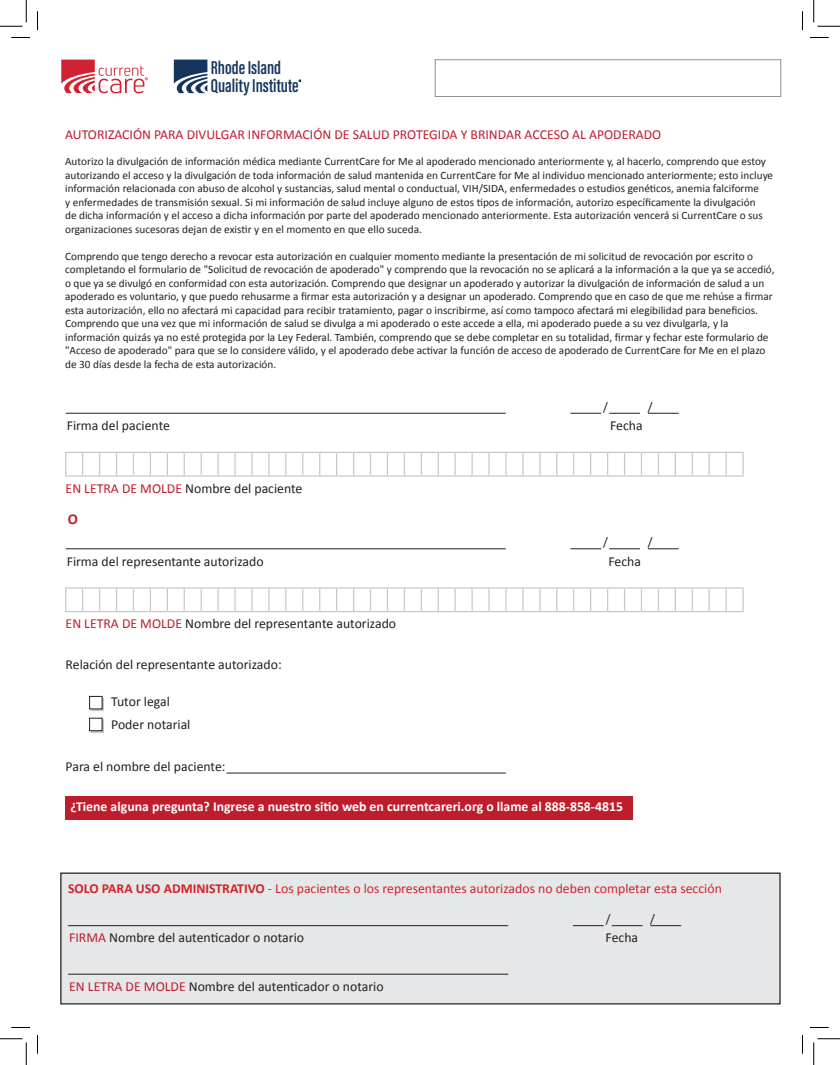
<style>
.page{position:relative;width:840px;height:1065px;background:#fff}
.page>*{position:absolute;margin:0;border:0;box-sizing:border-box;transform-origin:0 0}
.t1{font:600 19.12px/18px "Acumin Pro Extra Cond";color:#15355c}
.Paragraph_Style_1{font:700 15px "Calibri";color:#be1d2c}
.Paragraph_Style_1-2{font:13.75px "Calibri";color:#231f20}
.Paragraph_Style_1-3{font:13.75px "Calibri";color:#d1232a}
.Paragraph_Style_1-4{font:700 13.75px "Calibri";color:#fff}
.Paragraph_Style_1-5{font:13.75px "Calibri";color:#be1d2c}
.Paragraph_Style_1-6{font:12.5px "Calibri";color:#231f20}
.Paragraph_Style_1-7{font:11.25px/13.5px "Calibri";color:#231f20}
.s1{color:#be1d2c}
.s2{font-weight:700}
</style>
<div class="page">
<div style="left:61px;top:873px;width:719px;height:131px;background:#e6e7e9"></div>
<div style="left:60px;top:873px;width:721px;height:132px;border:1px solid #231f20"></div>
<hr style="left:66px;top:413px;width:440px;height:1px;background:#231f20">
<hr style="left:570px;top:413px;width:31px;height:1px;background:#231f20">
<hr style="left:609px;top:413px;width:31px;height:1px;background:#231f20">
<hr style="left:648px;top:413px;width:31px;height:1px;background:#231f20">
<div style="left:89px;top:718px;width:13px;height:13px;border:1px solid #231f20"></div>
<div style="left:89px;top:696px;width:13px;height:13px;border:1px solid #231f20"></div>
<hr style="left:226px;top:773px;width:280px;height:1px;background:#231f20">
<hr style="left:68px;top:974px;width:440px;height:1px;background:#231f20">
<svg style="left:61px;top:60px;width:87px;height:33px"></svg>
<svg style="left:174px;top:60px;width:33px;height:33px"></svg>
<svg style="left:65px;top:452px;width:679px;height:25px"></svg>
<hr style="left:66px;top:549px;width:440px;height:1px;background:#231f20">
<hr style="left:570px;top:549px;width:31px;height:1px;background:#231f20">
<hr style="left:609px;top:549px;width:31px;height:1px;background:#231f20">
<hr style="left:648px;top:549px;width:31px;height:1px;background:#231f20">
<svg style="left:65px;top:587px;width:679px;height:25px"></svg>
<div style="left:65px;top:796px;width:567px;height:23px;background:#be1d2c"></div>
<hr style="left:68px;top:925px;width:440px;height:1px;background:#231f20">
<hr style="left:573px;top:925px;width:31px;height:1px;background:#231f20">
<hr style="left:612px;top:925px;width:30px;height:1px;background:#231f20">
<hr style="left:650px;top:925px;width:31px;height:1px;background:#231f20">
<svg style="left:11px;top:37px;width:19px;height:1px"></svg>
<svg style="left:810px;top:37px;width:19px;height:1px"></svg>
<svg style="left:11px;top:1027px;width:19px;height:1px"></svg>
<svg style="left:810px;top:1027px;width:19px;height:1px"></svg>
<svg style="left:37px;top:11px;width:1px;height:19px"></svg>
<svg style="left:37px;top:1035px;width:1px;height:19px"></svg>
<svg style="left:802px;top:11px;width:1px;height:19px"></svg>
<svg style="left:802px;top:1035px;width:1px;height:19px"></svg>
<svg style="left:0;top:0;width:27px;height:27px"></svg>
<svg style="left:0;top:1039px;width:27px;height:26px"></svg>
<svg style="left:814px;top:0;width:26px;height:27px"></svg>
<svg style="left:814px;top:1039px;width:26px;height:26px"></svg>
<p class="t1" style="left:211px;top:59px;width:89px">Rhode Island<br>Quality Institute</p>
<p class="Paragraph_Style_1-5" style="left:65px;top:125px;width:598px">AUTORIZACIÓN PARA DIVULGAR INFORMACIÓN DE SALUD PROTEGIDA Y BRINDAR ACCESO AL APODERADO</p>
<p class="Paragraph_Style_1-7" style="left:65px;top:155px;width:710px">Autorizo la divulgación de información médica mediante CurrentCare for Me al apoderado mencionado anteriormente y, al hacerlo, comprendo que estoy autorizando el acceso y la divulgación de toda información de salud mantenida en CurrentCare for Me al individuo mencionado anteriormente; esto incluye información relacionada con abuso de alcohol y sustancias, salud mental o conductual, VIH/SIDA, enfermedades o estudios genéticos, anemia falciforme<br>y enfermedades de transmisión sexual. Si mi información de salud incluye alguno de estos tipos de información, autorizo específicamente la divulgación<br>de dicha información y el acceso a dicha información por parte del apoderado mencionado anteriormente. Esta autorización vencerá si CurrentCare o sus organizaciones sucesoras dejan de existir y en el momento en que ello suceda.</p>
<p class="Paragraph_Style_1-7" style="left:65px;top:249px;width:711px">Comprendo que tengo derecho a revocar esta autorización en cualquier momento mediante la presentación de mi solicitud de revocación por escrito o completando el formulario de "Solicitud de revocación de apoderado" y comprendo que la revocación no se aplicará a la información a la que ya se accedió, o que ya se divulgó en conformidad con esta autorización. Comprendo que designar un apoderado y autorizar la divulgación de información de salud a un apoderado es voluntario, y que puedo rehusarme a firmar esta autorización y a designar un apoderado. Comprendo que en caso de que me rehúse a firmar esta autorización, ello no afectará mi capacidad para recibir tratamiento, pagar o inscribirme, así como tampoco afectará mi elegibilidad para beneficios.<br>Comprendo que una vez que mi información de salud se divulga a mi apoderado o este accede a ella, mi apoderado puede a su vez divulgarla, y la información quizás ya no esté protegida por la Ley Federal. También, comprendo que se debe completar en su totalidad, firmar y fechar este formulario de "Acceso de apoderado" para que se lo considere válido, y el apoderado debe activar la función de acceso de apoderado de CurrentCare for Me en el plazo de 30 días desde la fecha de esta autorización.</p>
<p class="Paragraph_Style_1-6" style="left:603px;top:398px;width:6px">/</p>
<p class="Paragraph_Style_1-6" style="left:648px;top:398px;width:6px">/</p>
<p class="Paragraph_Style_1-2" style="left:67px;top:416px;width:105px">Firma del paciente</p>
<p class="Paragraph_Style_1-2" style="left:610px;top:416px;width:34px">Fecha</p>
<p class="Paragraph_Style_1-2" style="left:66px;top:478px;width:238px"><span class="s1">EN LETRA DE MOLDE</span> Nombre del paciente</p>
<p class="Paragraph_Style_1" style="left:68px;top:509px;width:12px">O</p>
<p class="Paragraph_Style_1-6" style="left:603px;top:533px;width:6px">/</p>
<p class="Paragraph_Style_1-6" style="left:648px;top:533px;width:6px">/</p>
<p class="Paragraph_Style_1-2" style="left:67px;top:551px;width:198px">Firma del representante autorizado</p>
<p class="Paragraph_Style_1-2" style="left:608px;top:551px;width:34px">Fecha</p>
<p class="Paragraph_Style_1-2" style="left:66px;top:614px;width:332px"><span class="s1">EN LETRA DE MOLDE</span> Nombre del representante autorizado</p>
<p class="Paragraph_Style_1-2" style="left:66px;top:655px;width:218px">Relación del representante autorizado:</p>
<p class="Paragraph_Style_1-2" style="left:111px;top:692px;width:60px">Tutor legal</p>
<p class="Paragraph_Style_1-2" style="left:111px;top:714px;width:81px">Poder notarial</p>
<p class="Paragraph_Style_1-2" style="left:66px;top:757px;width:161px">Para el nombre del paciente:</p>
<p class="Paragraph_Style_1-4" style="left:70px;top:797px;width:554px">¿Tiene alguna pregunta? Ingrese a nuestro sitio web en currentcareri.org o llame al 888-858-4815</p>
<p class="Paragraph_Style_1-3" style="left:68px;top:879px;width:655px"><span class="s2">SOLO PARA USO ADMINISTRATIVO</span> - Los pacientes o los representantes autorizados no deben completar esta sección</p>
<p class="Paragraph_Style_1-6" style="left:606px;top:910px;width:6px">/</p>
<p class="Paragraph_Style_1-6" style="left:650px;top:910px;width:6px">/</p>
<p class="Paragraph_Style_1-2" style="left:69px;top:928px;width:236px"><span class="s1">FIRMA</span> Nombre del autenticador o notario</p>
<p class="Paragraph_Style_1-2" style="left:606px;top:928px;width:34px">Fecha</p>
<p class="Paragraph_Style_1-2" style="left:69px;top:977px;width:316px"><span class="s1">EN LETRA DE MOLDE</span> Nombre del autenticador o notario</p>
</div>
